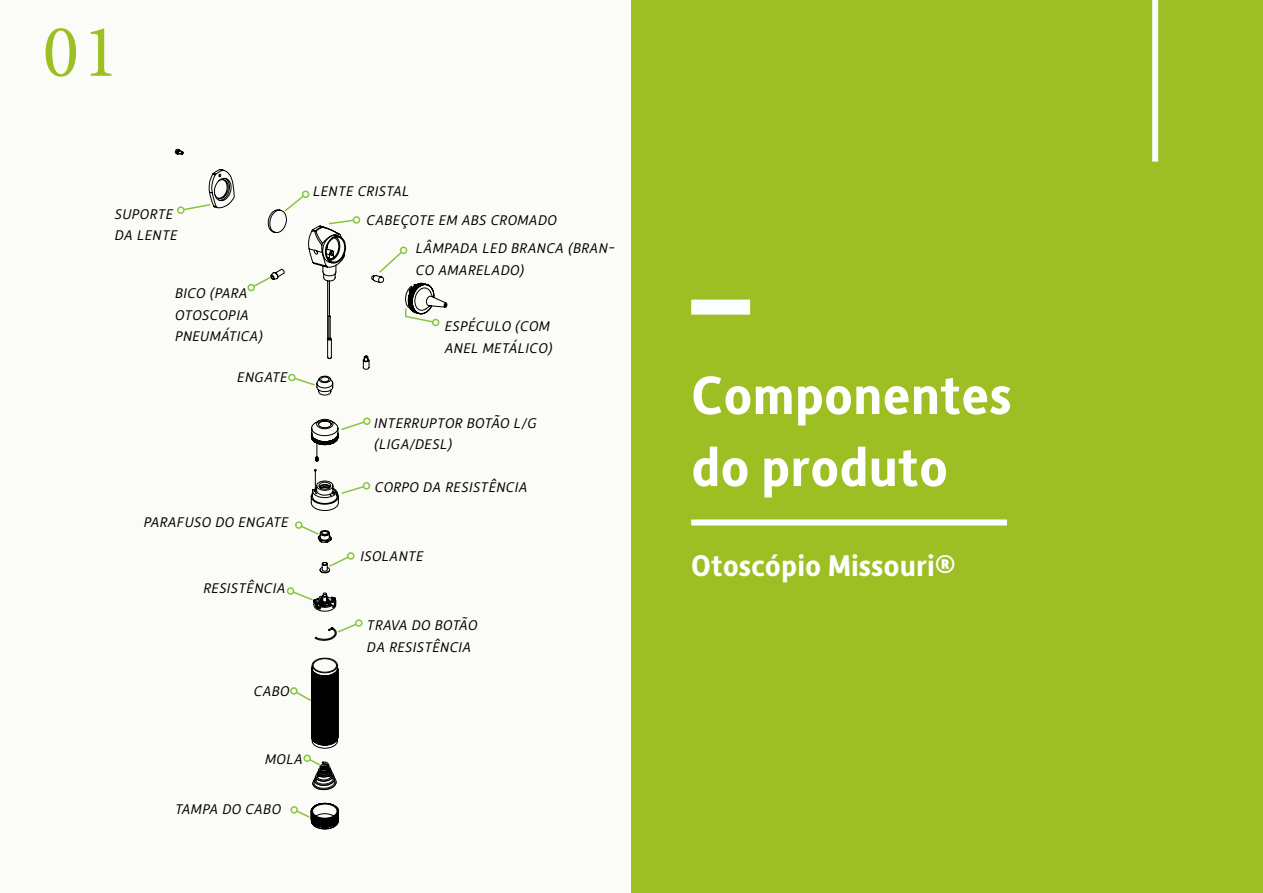
<style>
.page{position:relative;width:1263px;height:893px;background:#fff}
.page>*{position:absolute;margin:0;border:0;box-sizing:border-box;transform-origin:0 0}
.t1{font:75px "Minion Pro";color:#9ebf24}
.t2{font:700 54px/72px "Alber New";color:#fff}
.t3{font:700 30px "Alber New";color:#fff}
.t4{font:italic 300 18px/21.6px "Alber New";color:#000}
</style>
<div class="page">
<div style="left:0;top:0;width:631px;height:893px;background:#fbfcf7"></div>
<div style="left:631px;top:0;width:632px;height:893px;background:#9ebf24"></div>
<div style="left:691px;top:300px;width:59px;height:15px;background:#fcffff"></div>
<div style="left:691px;top:519px;width:316px;height:6px;background:#fcffff"></div>
<div style="left:1152px;top:0;width:6px;height:162px;background:#fcffff"></div>
<svg style="left:175px;top:149px;width:195px;height:221px"></svg>
<div style="left:290px;top:687px;width:8px;height:8px;border:2px solid #87c440;border-radius:50%"></div>
<div style="left:290px;top:806px;width:8px;height:8px;border:2px solid #87c440;border-radius:50%"></div>
<div style="left:287px;top:587px;width:7px;height:8px;border:2px solid #87c440;border-radius:50%"></div>
<div style="left:363px;top:482px;width:7px;height:8px;border:2px solid #87c440;border-radius:50%"></div>
<div style="left:363px;top:417px;width:8px;height:8px;border:2px solid #87c440;border-radius:50%"></div>
<svg style="left:291px;top:376px;width:75px;height:453px"></svg>
<div style="left:288px;top:374px;width:8px;height:7px;border:2px solid #87c440;border-radius:50%"></div>
<div style="left:177px;top:206px;width:8px;height:8px;border:2px solid #87c440;border-radius:50%"></div>
<svg style="left:182px;top:174px;width:265px;height:165px"></svg>
<div style="left:432px;top:319px;width:7px;height:7px;border:2px solid #87c440;border-radius:50%"></div>
<h1 class="t1" style="left:43px;top:2px;width:77px">01</h1>
<p class="t4" style="left:115px;top:201px;width:65px">SUPORTE<br>DA LENTE</p>
<p class="t4" style="left:175px;top:280px;width:90px">BICO (PARA<br>OTOSCoPIA<br>PNEUMÁTICA)</p>
<p class="t4" style="left:237px;top:364px;width:52px">ENGATE</p>
<p class="t4" style="left:144px;top:509px;width:147px">PARAFUSO DO ENGATE</p>
<p class="t4" style="left:203px;top:575px;width:84px">RESISTÊNCIA</p>
<p class="t4" style="left:254px;top:678px;width:38px">CABO</p>
<p class="t4" style="left:313px;top:179px;width:98px">LENTE CRISTAL</p>
<p class="t4" style="left:367px;top:207px;width:192px">CABEÇOTE EM abs CROMADO</p>
<p class="t4" style="left:416px;top:236px;width:105px">LÂMPADA led branca</p>
<p class="t4" style="left:568px;top:236px;width:15px">(bran</p>
<p class="t4" style="left:608px;top:236px;width:9px">-</p>
<p class="t4" style="left:416px;top:257px;width:53px">co amarelado</p>
<p class="t4" style="left:520px;top:257px;width:6px">)</p>
<p class="t4" style="left:445px;top:313px;width:107px">ESPÉCULO (com anel</p>
<p class="t4" style="left:483px;top:335px;width:44px">metálico</p>
<p class="t4" style="left:548px;top:335px;width:6px">)</p>
<p class="t4" style="left:374px;top:410px;width:9px">interruptor</p>
<p class="t4" style="left:467px;top:410px;width:70px">BOTÃO L/g</p>
<p class="t4" style="left:374px;top:432px;width:14px">(liga</p>
<p class="t4" style="left:410px;top:432px;width:15px">/desl</p>
<p class="t4" style="left:448px;top:432px;width:6px">)</p>
<p class="t4" style="left:375px;top:474px;width:155px">CORPO DA RESISTÊNCIA</p>
<p class="t4" style="left:361px;top:543px;width:48px">ISOLAnte</p>
<p class="t4" style="left:367px;top:613px;width:112px">TRAVA DO BOTÃO<br>DA RESISTÊNCIA</p>
<p class="t4" style="left:265px;top:746px;width:40px">MOLA</p>
<p class="t4" style="left:175px;top:796px;width:80px">TAMPA do cabo</p>
<h2 class="t2" style="left:691px;top:357px;width:322px">Componentes do produto</h2>
<h3 class="t3" style="left:691px;top:546px;width:266px">Otoscópio Missouri®</h3>
</div>
